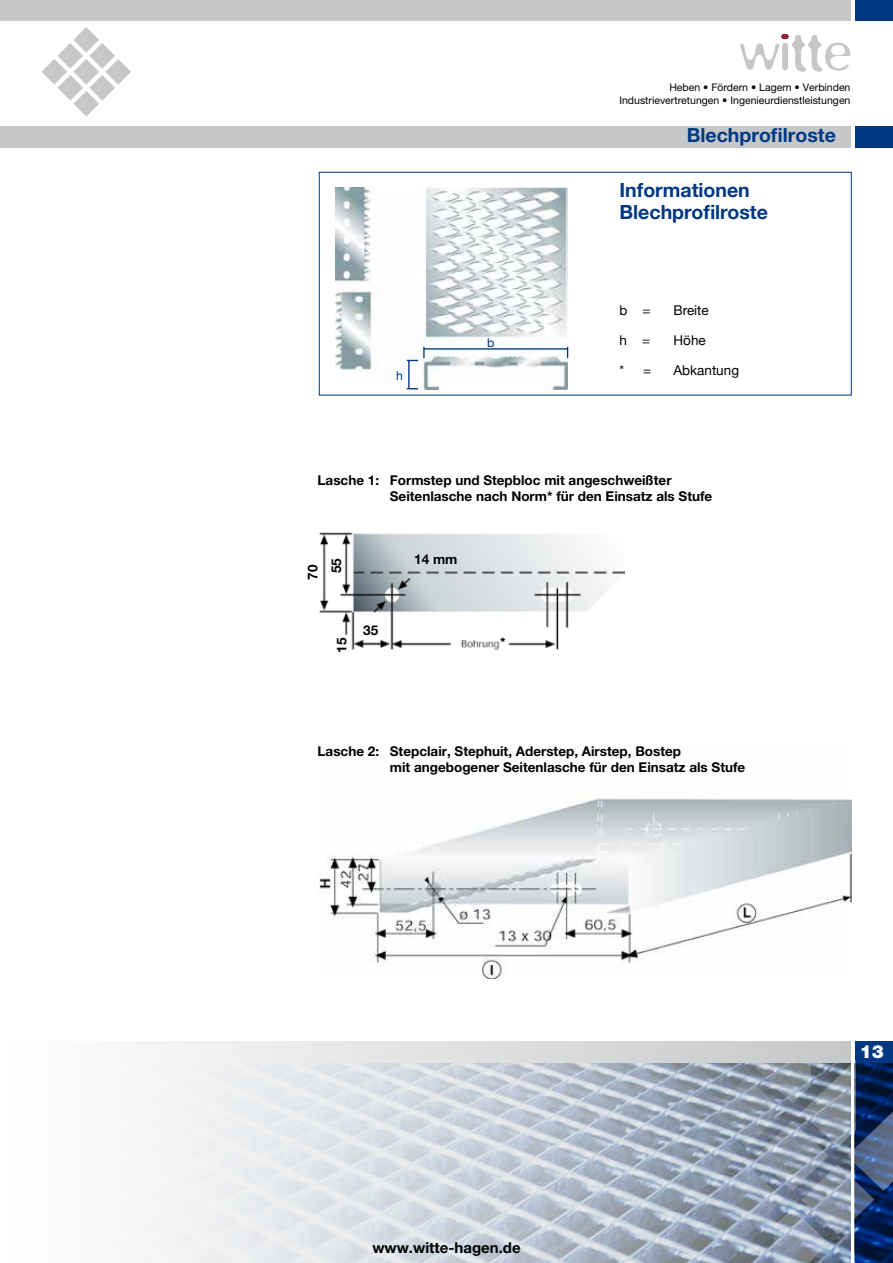
<style>
.page{position:relative;width:893px;height:1263px;background:#fff}
.page>*{position:absolute;margin:0;border:0;box-sizing:border-box;transform-origin:0 0}
.t1{font:700 19.5px/22.5px "Helvetica Neue";color:#003882}
.t2{font:700 19.5px "Helvetica Neue LT Pro";color:#003882}
.t3{font:900 18px "Helvetica Neue LT Pro";color:#fff}
.t4{font:700 15px "Helvetica Neue LT Pro";color:#000}
.t5{font:700 13.5px/16.2px "Helvetica Neue LT Pro";color:#000}
.t6{font:13.5px "Helvetica Neue";color:#000}
.t7{font:12.3px "Helvetica Neue";color:#003882}
.t8{font:10.5px/12.6px "Helvetica Neue LT Pro";color:#000;text-align:right}
</style>
<div class="page">
<div style="left:855px;top:0;width:38px;height:21px;background:#003882"></div>
<div style="left:0;top:0;width:851px;height:21px;background:#c6c7c8"></div>
<svg style="left:740px;top:34px;width:111px;height:37px"></svg>
<div style="left:855px;top:126px;width:38px;height:21px;background:#003882"></div>
<img style="left:134px;top:1063px;width:549px;height:200px">
<svg style="left:874px;top:1041px;width:19px;height:222px;background:#1b386a"></svg>
<svg style="left:683px;top:1041px;width:191px;height:222px;background:#8694a8"></svg>
<div style="left:0;top:1042px;width:850px;height:21px;background:linear-gradient(to right,#fff,#c6c7c8)"></div>
<svg style="left:42px;top:27px;width:89px;height:90px"></svg>
<div style="left:0;top:126px;width:850px;height:21px;background:#c6c7c8"></div>
<img style="left:336px;top:187px;width:231px;height:202px">
<hr style="left:408px;top:360px;width:2px;height:28px;background:#003882">
<svg style="left:407px;top:347px;width:18px;height:14px"></svg>
<hr style="left:425px;top:348px;width:142px;height:2px;background:#003882">
<img style="left:318px;top:798px;width:534px;height:180px">
<img style="left:319px;top:532px;width:306px;height:117px">
<p class="t8" style="left:619px;top:81px;width:233px">Heben • Fördern • Lagern • Verbinden<br>Industrievertretungen • Ingenieurdienstleistungen</p>
<h1 class="t2" style="left:687px;top:123px;width:151px">Blechprofilroste</h1>
<p class="t7" style="left:396px;top:367px;width:8px">h</p>
<p class="t7" style="left:487px;top:333px;width:9px">b</p>
<h1 class="t1" style="left:620px;top:179px;width:150px">Informationen<br>Blechprofilroste</h1>
<p class="t6" style="left:620px;top:300px;width:33px">b =</p>
<p class="t6" style="left:673px;top:300px;width:37px">Breite</p>
<p class="t6" style="left:620px;top:330px;width:32px">h =</p>
<p class="t6" style="left:673px;top:330px;width:34px">Höhe</p>
<p class="t6" style="left:620px;top:360px;width:33px">* =</p>
<p class="t6" style="left:673px;top:360px;width:67px">Abkantung</p>
<p class="t5" style="left:390px;top:471px;width:324px;text-indent:-72px">Lasche 1: Formstep und Stepbloc mit angeschweißter<br>Seitenlasche nach Norm* für den Einsatz als Stufe</p>
<p class="t5" style="left:301px;top:580px;width:23px;line-height:23.7px;text-align:center;rotate:-90deg">70<br>55</p>
<p class="t5" style="left:333px;top:653px;width:17px;rotate:-90deg">15</p>
<p class="t5" style="left:363px;top:622px;width:17px">35</p>
<p class="t5" style="left:414px;top:551px;width:45px">14 mm</p>
<p class="t5" style="left:500px;top:633px;width:7px">*</p>
<p class="t5" style="left:390px;top:742px;width:357px;text-indent:-72px">Lasche 2: Stepclair, Stephuit, Aderstep, Airstep, Bostep<br>mit angebogener Seitenlasche für den Einsatz als Stufe</p>
<p class="t4" style="left:372px;top:1239px;width:150px">www.witte-hagen.de</p>
<h2 class="t3" style="left:860px;top:1040px;width:26px">13</h2>
</div>
